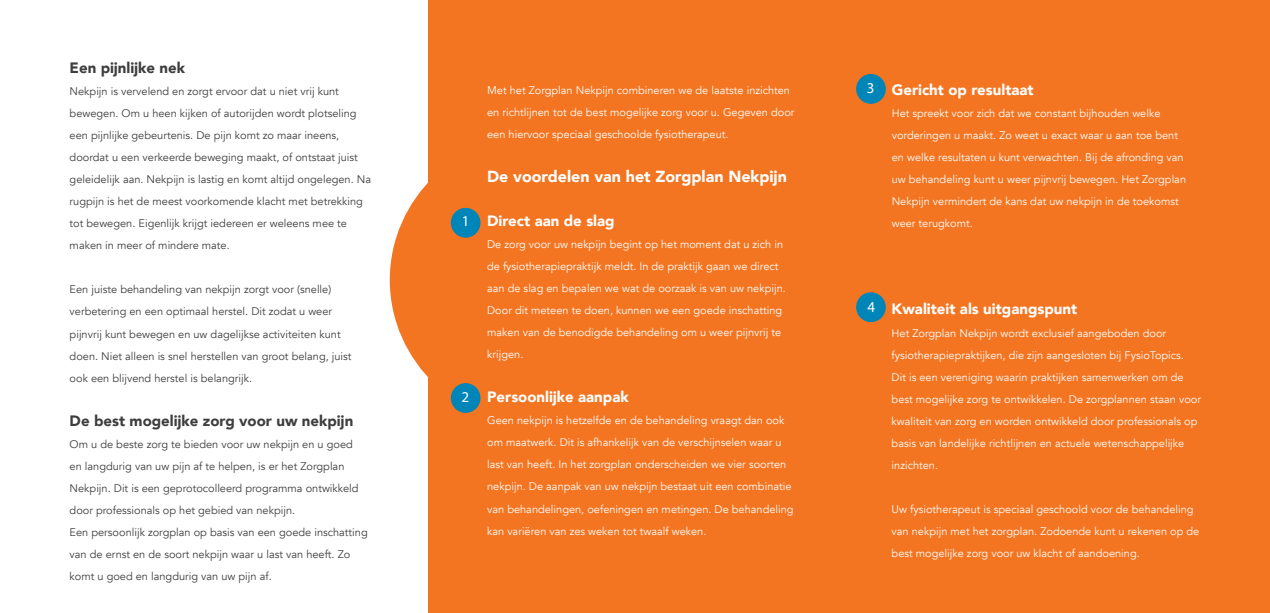
<style>
.page{position:relative;width:1270px;height:613px;background:#fff}
.page>*{position:absolute;margin:0;border:0;box-sizing:border-box;transform-origin:0 0}
.t1{font:900 16px "Avenir";color:#fff}
.t2{font:900 15px "Avenir";color:#fff}
.t3{font:900 15px "Avenir";color:#3e3e3f}
.t4{font:15px "Myriad Pro";color:#fff}
.t5{font:11px/22px "Avenir";color:#fff}
.t6{font:11px/22px "Avenir";color:#3e3e3f}
</style>
<div class="page">
<div style="left:429px;top:0;width:841px;height:612px;background:#f47521"></div>
<div style="left:390px;top:132px;width:309px;height:295px;background:#f47521;border-radius:50%"></div>
<div style="left:856px;top:74px;width:30px;height:30px;background:#0085b8;border-radius:50%"></div>
<div style="left:856px;top:292px;width:30px;height:30px;background:#0085b8;border-radius:50%"></div>
<div style="left:451px;top:383px;width:29px;height:29px;background:#0085b8;border-radius:50%"></div>
<div style="left:451px;top:208px;width:29px;height:29px;background:#0085b8;border-radius:50%"></div>
<h2 class="t3" style="left:70px;top:55px;width:117px">Een pijnlijke nek</h2>
<p class="t6" style="left:70px;top:81px;width:303px">Nekpijn is vervelend en zorgt ervoor dat u niet vrij kunt bewegen. Om u heen kijken of autorijden wordt plotseling een pijnlijke gebeurtenis. De pijn komt zo maar ineens, doordat u een verkeerde beweging maakt, of ontstaat juist geleidelijk aan. Nekpijn is lastig en komt altijd ongelegen. Na rugpijn is het de meest voorkomende klacht met betrekking tot bewegen. Eigenlijk krijgt iedereen er weleens mee te maken in meer of mindere mate.</p>
<p class="t6" style="left:70px;top:279px;width:283px">Een juiste behandeling van nekpijn zorgt voor (snelle) verbetering en een optimaal herstel. Dit zodat u weer pijnvrij kunt bewegen en uw dagelijkse activiteiten kunt doen. Niet alleen is snel herstellen van groot belang, juist ook een blijvend herstel is belangrijk.</p>
<h2 class="t3" style="left:70px;top:407px;width:285px">De best mogelijke zorg voor uw nekpijn</h2>
<p class="t6" style="left:70px;top:433px;width:300px">Om u de beste zorg te bieden voor uw nekpijn en u goed en langdurig van uw pijn af te helpen, is er het Zorgplan Nekpijn. Dit is een geprotocolleerd programma ontwikkeld door professionals op het gebied van nekpijn.<br>Een persoonlijk zorgplan op basis van een goede inschatting van de ernst en de soort nekpijn waar u last van heeft. Zo komt u goed en langdurig van uw pijn af.</p>
<p class="t5" style="left:487px;top:79px;width:304px">Met het Zorgplan Nekpijn combineren we de laatste inzichten</p>
<h2 class="t4" style="left:865px;top:77px;width:9px">1</h2>
<p class="t5" style="left:487px;top:101px;width:309px">en richtlijnen tot de best mogelijke zorg voor u. Gegeven door een hiervoor speciaal geschoolde fysiotherapeut.</p>
<h1 class="t1" style="left:487px;top:163px;width:301px">De voordelen van het Zorgplan Nekpijn</h1>
<h2 class="t2" style="left:487px;top:208px;width:129px">Direct aan de slag</h2>
<p class="t5" style="left:487px;top:233px;width:300px">De zorg voor uw nekpijn begint op het moment dat u zich in de fysiotherapiepraktijk meldt. In de praktijk gaan we direct aan de slag en bepalen we wat de oorzaak is van uw nekpijn.<br>Door dit meteen te doen, kunnen we een goede inschatting maken van de benodigde behandeling om u weer pijnvrij te krijgen.</p>
<h2 class="t2" style="left:487px;top:384px;width:143px">Persoonlijke aanpak</h2>
<p class="t5" style="left:487px;top:409px;width:308px">Geen nekpijn is hetzelfde en de behandeling vraagt dan ook om maatwerk. Dit is afhankelijk van de verschijnselen waar u last van heeft. In het zorgplan onderscheiden we vier soorten nekpijn. De aanpak van uw nekpijn bestaat uit een combinatie van behandelingen, oefeningen en metingen. De behandeling kan variëren van zes weken tot twaalf weken.</p>
<h2 class="t4" style="left:867px;top:78px;width:9px">3</h2>
<h2 class="t2" style="left:892px;top:77px;width:143px">Gericht op resultaat</h2>
<p class="t5" style="left:892px;top:102px;width:296px">Het spreekt voor zich dat we constant bijhouden welke vorderingen u maakt. Zo weet u exact waar u aan toe bent en welke resultaten u kunt verwachten. Bij de afronding van uw behandeling kunt u weer pijnvrij bewegen. Het Zorgplan Nekpijn vermindert de kans dat uw nekpijn in de toekomst</p>
<h2 class="t4" style="left:462px;top:212px;width:9px">1</h2>
<p class="t5" style="left:892px;top:212px;width:83px">weer terugkomt.</p>
<h2 class="t4" style="left:867px;top:297px;width:9px">4</h2>
<h2 class="t2" style="left:892px;top:296px;width:187px">Kwaliteit als uitgangspunt</h2>
<p class="t5" style="left:892px;top:322px;width:311px">Het Zorgplan Nekpijn wordt exclusief aangeboden door fysiotherapiepraktijken, die zijn aangesloten bij FysioTopics.<br>Dit is een vereniging waarin praktijken samenwerken om de best mogelijke zorg te ontwikkelen. De zorgplannen staan voor kwaliteit van zorg en worden ontwikkeld door professionals op basis van landelijke richtlijnen en actuele wetenschappelijke inzichten.</p>
<p class="t5" style="left:892px;top:498px;width:309px">Uw fysiotherapeut is speciaal geschoold voor de behandeling van nekpijn met het zorgplan. Zodoende kunt u rekenen op de best mogelijke zorg voor uw klacht of aandoening.</p>
<h2 class="t4" style="left:462px;top:387px;width:9px">2</h2>
</div>
